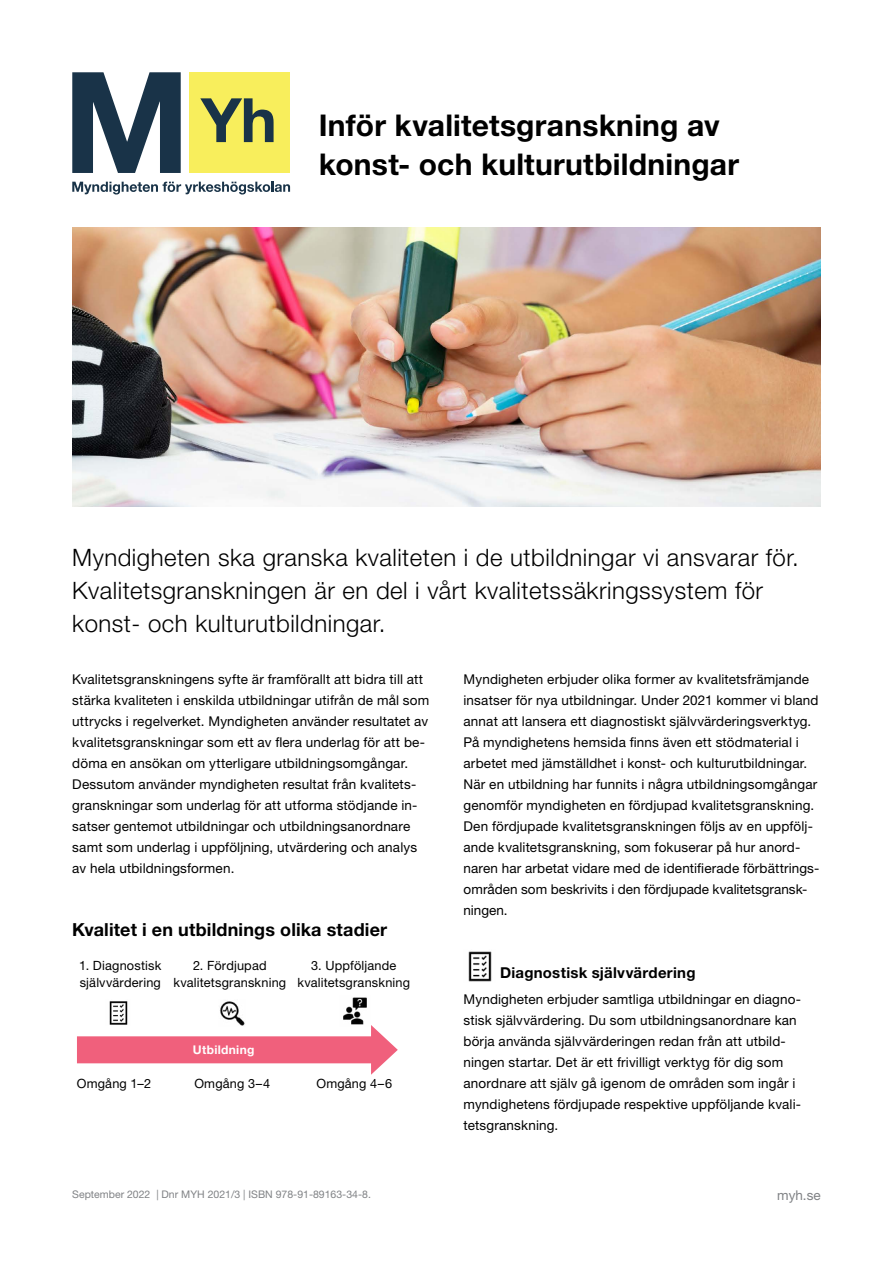
<style>
.page{position:relative;width:893px;height:1263px;background:#fff}
.page>*{position:absolute;margin:0;border:0;box-sizing:border-box;transform-origin:0 0}
.t1{font:700 30px/39px "Helvetica Neue LT Std";letter-spacing:.01em;color:#000}
.ingress{font:300 24px/33px "Helvetica Neue LT Std";letter-spacing:.02em;color:#000}
.t2{font:700 18px "Helvetica Neue LT Std";letter-spacing:.01em;color:#000}
.t3{font:700 15px "Helvetica Neue LT Std";letter-spacing:.02em;color:#000}
.t4{font:13.5px/21px "Helvetica Neue LT Std";letter-spacing:.01em;color:#000}
.t5{font:13.5px "Helvetica Neue LT Std";color:#808285}
.t6{font:12.75px "Helvetica Neue LT Std";letter-spacing:.015em;color:#000}
.t7{font:700 12px "Helvetica Neue LT Std";letter-spacing:.025em;color:#fff}
.t8{font:10.5px "Helvetica Neue LT Std";color:#808285}
</style>
<div class="page">
<div style="left:189px;top:72px;width:101px;height:101px;background:#f8ee5c"></div>
<svg style="left:200px;top:98px;width:74px;height:44px"></svg>
<svg style="left:72px;top:182px;width:218px;height:13px"></svg>
<svg style="left:72px;top:72px;width:109px;height:101px"></svg>
<img style="left:468px;top:951px;width:24px;height:31px">
<img style="left:72px;top:227px;width:749px;height:279px">
<img style="left:109px;top:1001px;width:19px;height:24px">
<div style="left:77px;top:1036px;width:304px;height:27px;background:#f0607c"></div>
<svg style="left:371px;top:1025px;width:27px;height:50px"></svg>
<img style="left:220px;top:1001px;width:25px;height:25px">
<img style="left:343px;top:997px;width:24px;height:28px">
<h1 class="t1" style="left:319px;top:105px;width:422px">Inför kvalitetsgranskning av konst- och kulturutbildningar</h1>
<p class="ingress" style="left:72px;top:541px;width:728px">Myndigheten ska granska kvaliteten i de utbildningar vi ansvarar för.<br>Kvalitetsgranskningen är en del i vårt kvalitetssäkringssystem för konst- och kulturutbildningar.</p>
<p class="t4" style="left:72px;top:669px;width:359px">Kvalitetsgranskningens syfte är framförallt att bidra till att stärka kvaliteten i enskilda utbildningar utifrån de mål som uttrycks i regelverket. Myndigheten använder resultatet av</p>
<p class="t4" style="left:72px;top:732px;width:354px">kvalitetsgranskningar som ett av flera underlag för att be&shy;döma en ansökan om ytterligare utbildningsomgångar.<br>Dessutom använder myndigheten resultat från kvalitets&shy;granskningar som underlag för att utforma stödjande in-</p>
<p class="t4" style="left:72px;top:816px;width:346px">satser gentemot utbildningar och utbildningsanordnare samt som underlag i uppföljning, utvärdering och analys av hela utbildningsformen.</p>
<p class="t4" style="left:463px;top:669px;width:357px">Myndigheten erbjuder olika former av kvalitetsfrämjande insatser för nya utbildningar. Under 2021 kommer vi bland annat att lansera ett diagnostiskt självvärderingsverktyg.<br>På myndighetens hemsida finns även ett stödmaterial i arbetet med jämställdhet i konst- och kulturutbildningar.</p>
<p class="t4" style="left:463px;top:774px;width:355px">När en utbildning har funnits i några utbildningsomgångar genomför myndigheten en fördjupad kvalitetsgranskning.<br>Den fördjupade kvalitetsgranskningen följs av en uppfölj-</p>
<p class="t4" style="left:463px;top:837px;width:357px">ande kvalitetsgranskning, som fokuserar på hur anord&shy;naren har arbetat vidare med de identifierade förbättrings-</p>
<p class="t4" style="left:463px;top:879px;width:345px">områden som beskrivits i den fördjupade kvalitetsgransk&shy;ningen.</p>
<h2 class="t2" style="left:72px;top:919px;width:316px">Kvalitet i en utbildnings olika stadier</h2>
<p class="t6" style="left:79px;top:958px;width:84px">1. Diagnostisk</p>
<p class="t6" style="left:80px;top:974px;width:83px">självvärdering</p>
<p class="t6" style="left:193px;top:958px;width:75px">2. Fördjupad</p>
<p class="t6" style="left:173px;top:974px;width:114px">kvalitetsgranskning</p>
<p class="t6" style="left:311px;top:958px;width:87px">3. Uppföljande</p>
<p class="t6" style="left:297px;top:974px;width:114px">kvalitetsgranskning</p>
<p class="t7" style="left:193px;top:1042px;width:63px">Utbildning</p>
<p class="t6" style="left:77px;top:1076px;width:76px">Omgång 1–2</p>
<p class="t6" style="left:194px;top:1076px;width:77px">Omgång 3–4</p>
<p class="t6" style="left:316px;top:1076px;width:77px">Omgång 4–6</p>
<h3 class="t3" style="left:500px;top:964px;width:197px">Diagnostisk självvärdering</h3>
<p class="t4" style="left:463px;top:988px;width:339px">Myndigheten erbjuder samtliga utbildningar en diagno-</p>
<p class="t4" style="left:463px;top:1009px;width:339px">stisk självvärdering. Du som utbildningsanordnare kan börja använda självvärderingen redan från att utbild&shy;ningen startar. Det är ett frivilligt verktyg för dig som anordnare att själv gå igenom de områden som ingår i myndighetens fördjupade respektive uppföljande kvali&shy;tetsgranskning.</p>
<p class="t8" style="left:72px;top:1188px;width:300px">September 2022 | Dnr MYH 2021/3 | ISBN 978-91-89163-34-8.</p>
<p class="t5" style="left:777px;top:1187px;width:45px">myh.se</p>
</div>
